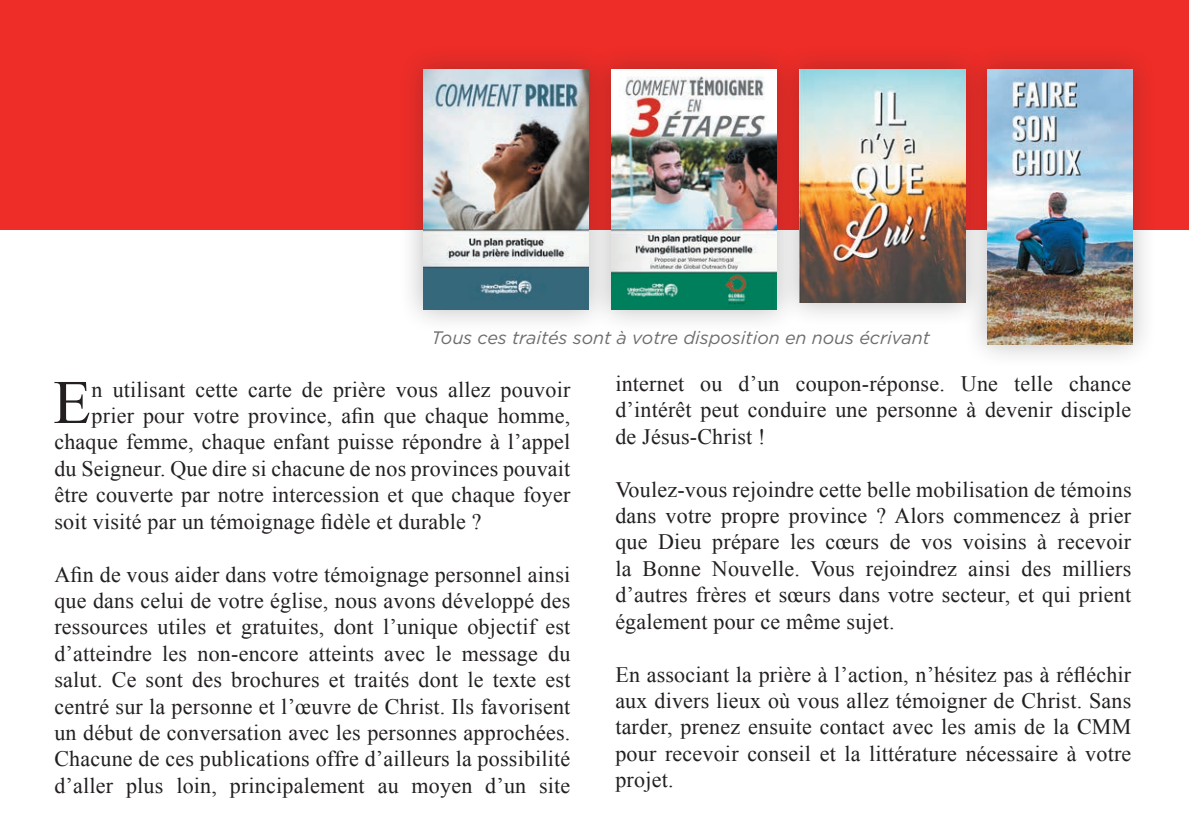
<style>
.page{position:relative;width:1189px;height:827px;background:#fff}
.page>*{position:absolute;margin:0;border:0;box-sizing:border-box;transform-origin:0 0}
.t1{font:61.8px "Times New Roman";color:#231f20}
.t2{font:22px/26.4px "Times New Roman";letter-spacing:.01em;color:#231f20;text-align:justify}
.t3{font:italic 18px "Gotham";letter-spacing:-.005em;color:#6c6d70}
</style>
<div class="page">
<div style="left:0;top:0;width:1188px;height:229px;background:#ee2d28"></div>
<div style="left:962px;top:44px;width:195px;height:325px;background:#231f20;opacity:.3"></div>
<img style="left:987px;top:69px;width:145px;height:275px">
<div style="left:774px;top:44px;width:216px;height:283px;background:#231f20;opacity:.3"></div>
<img style="left:802px;top:69px;width:163px;height:233px">
<div style="left:586px;top:44px;width:216px;height:290px;background:#231f20;opacity:.3"></div>
<img style="left:614px;top:69px;width:163px;height:240px">
<div style="left:398px;top:44px;width:216px;height:290px;background:#231f20;opacity:.3"></div>
<img style="left:423px;top:69px;width:166px;height:240px">
<p class="t3" style="left:432px;top:325px;width:500px">Tous ces traités sont à votre disposition en nous écrivant</p>
<h1 class="t1" style="left:53px;top:368px;width:39px">E</h1>
<p class="t2" style="left:92px;top:376px;width:480px">n utilisant cette carte de prière vous allez pouvoir</p>
<p class="t2" style="left:92px;top:402px;width:480px">prier pour votre province, afin que chaque homme,</p>
<p class="t2" style="left:54px;top:428px;width:517px">chaque femme, chaque enfant puisse répondre à l’appel</p>
<p class="t2" style="left:54px;top:455px;width:517px">du Seigneur. Que dire si chacune de nos provinces pouvait</p>
<p class="t2" style="left:54px;top:481px;width:517px">être couverte par notre intercession et que chaque foyer</p>
<p class="t2" style="left:54px;top:508px;width:429px">soit visité par un témoignage fidèle et durable ?</p>
<p class="t2" style="left:54px;top:560px;width:517px">Afin de vous aider dans votre témoignage personnel ainsi que dans celui de votre église, nous avons développé des ressources utiles et gratuites, dont l’unique objectif est d’atteindre les non-encore atteints avec le message du salut. Ce sont des brochures et traités dont le texte est centré sur la personne et l’œuvre de Christ. Ils favorisent un début de conversation avec les personnes approchées.<br>Chacune de ces publications offre d’ailleurs la possibilité d’aller plus loin, principalement au moyen d’un site</p>
<p class="t2" style="left:615px;top:370px;width:517px">internet ou d’un coupon-réponse. Une telle chance d’intérêt peut conduire une personne à devenir disciple de Jésus-Christ !</p>
<p class="t2" style="left:615px;top:476px;width:518px">Voulez-vous rejoindre cette belle mobilisation de témoins dans votre propre province ? Alors commencez à prier que Dieu prépare les cœurs de vos voisins à recevoir la Bonne Nouvelle. Vous rejoindrez ainsi des milliers d’autres frères et sœurs dans votre secteur, et qui prient également pour ce même sujet.</p>
<p class="t2" style="left:615px;top:660px;width:517px">En associant la prière à l’action, n’hésitez pas à réfléchir aux divers lieux où vous allez témoigner de Christ. Sans tarder, prenez ensuite contact avec les amis de la CMM pour recevoir conseil et la littérature nécessaire à votre projet.</p>
</div>
